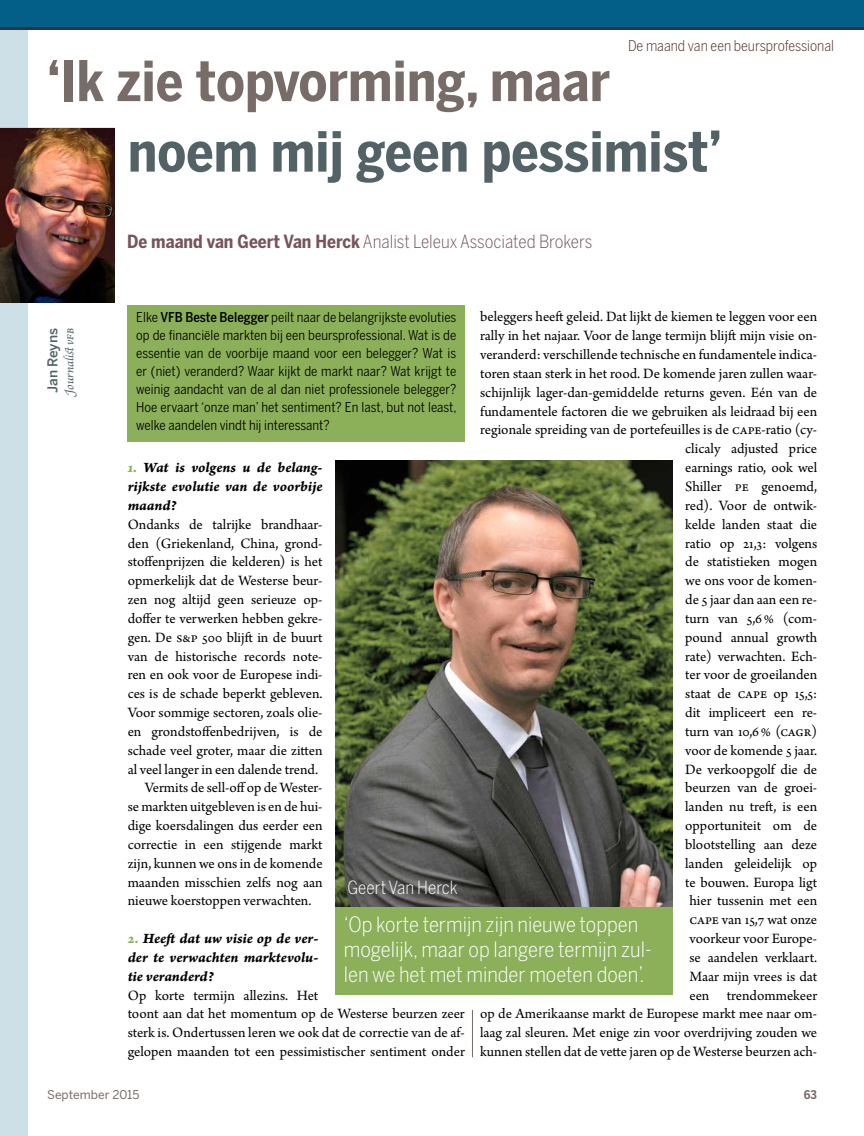
<style>
.page{position:relative;width:864px;height:1136px;background:#fff}
.page>*{position:absolute;margin:0;border:0;box-sizing:border-box;transform-origin:0 0}
.t1{font:700 55.5px "Benton Sans Cond";color:#776c68}
.t2{font:700 55.5px "Benton Sans Cond";color:#526267}
.t3{font:300 21px/25.2px "Benton Sans Cond";color:#fff}
.t4{font:300 18px "Benton Sans Cond";color:#77545b}
.t5{font:300 18px "Benton Sans Cond";color:#fff}
.t6{font:15px/18.8px "Arno Pro";color:#000}
.t7{font:15px/18.9px "Arno Pro Bold Italic Caption";letter-spacing:-.005em;color:#000;text-align:justify}
.t8{font:300 14.7px "Benton Sans Cond";color:#46281f}
.t9{font:13.5px/18px "Benton Sans Cond";letter-spacing:.005em;color:#000;text-align:justify}
.t10{font:italic 13.5px "Arno Pro";letter-spacing:-.005em;color:#526267}
.t11{font:500 13.5px "Benton Sans";color:#526267}
.t12{font:12px "Benton Sans";color:#776c68}
.t13{font:700 12px "Benton Sans Cond";color:#776c68}
.s1{font-weight:700}
.s2{font-weight:500}
.s3{color:#8cb05a}
</style>
<div class="page">
<div style="left:0;top:0;width:863px;height:30px;background:#045f88"></div>
<div style="left:0;top:0;width:28px;height:1135px;background:#cddfe7"></div>
<hr style="left:0;top:27px;width:863px;height:3px;background:#283644">
<hr style="left:0;top:912px;width:1px;height:145px;background:#045f88">
<div style="left:128px;top:305px;width:336px;height:136px;background:#8cb05a"></div>
<img style="left:0;top:128px;width:115px;height:174px">
<img style="left:335px;top:460px;width:337px;height:447px">
<hr style="left:472px;top:1009px;width:1px;height:48px;background:#776c68">
<div style="left:335px;top:907px;width:337px;height:87px;background:#8cb05a"></div>
<p class="t8" style="left:627px;top:37px;width:207px">De maand van een beursprofessional</p>
<h1 class="t1" style="left:47px;top:48px;width:564px">‘Ik zie topvorming, maar</h1>
<h1 class="t2" style="left:128px;top:119px;width:595px">noem mij geen pessimist’</h1>
<p class="t11" style="left:44px;top:393px;width:66px;rotate:-90deg">Jan Reyns</p>
<p class="t10" style="left:62px;top:395px;width:69px;rotate:-90deg">Journalist vfb</p>
<p class="t4" style="left:127px;top:230px;width:466px"><span class="s1">De maand van Geert Van Herck</span> Analist Leleux Associated Brokers</p>
<p class="t6" style="left:480px;top:308px;width:338px;text-align:right">beleggers heeft geleid. Dat lijkt de kiemen te leggen voor een rally in het najaar. Voor de lange termijn blijft mijn visie on&shy;veranderd: verschillende technische en fundamentele indica&shy;toren staan sterk in het rood. De komende jaren zullen waar&shy;schijnlijk lager-dan-gemiddelde returns geven. Eén van de fundamentele factoren die we gebruiken als leidraad bij een regionale spreiding van de portefeuilles is de CAPE-ratio (cy&shy;clicaly adjusted price<br>earnings ratio, ook wel<br>Shiller PE genoemd,<br>red). Voor de ontwik-<br>kelde landen staat die<br>ratio op 21,3: volgens<br>de statistieken mogen<br>we ons voor de komen-<br>de 5 jaar dan aan een re-<br>turn van 5,6% (com-<br>pound annual growth<br>rate) verwachten. Ech-<br>ter voor de groeilanden<br>staat de CAPE op 15,5:<br>dit impliceert een re-<br>turn van 10,6% (CAGR)<br>voor de komende 5 jaar.<br>De verkoopgolf die de<br>beurzen van de groei-<br>landen nu treft, is een<br>opportuniteit om de<br>blootstelling aan deze<br>landen geleidelijk op<br>te bouwen. Europa ligt<br>hier tussenin met een<br>CAPE van 15,7 wat onze<br>voorkeur voor Europe-<br>se aandelen verklaart.<br>Maar mijn vrees is dat<br>een trendommekeer<br>op de Amerikaanse markt de Europese markt mee naar om&shy;laag zal sleuren. Met enige zin voor overdrijving zouden we kunnen stellen dat de vette jaren op de Westerse beurzen ach-</p>
<p class="t9" style="left:136px;top:308px;width:322px">Elke <span class="s2">VFB Beste Belegger</span> peilt naar de belangrijkste evoluties op de financiële markten bij een beursprofessional. Wat is de essentie van de voorbije maand voor een belegger? Wat is er (niet) veranderd? Waar kijkt de markt naar? Wat krijgt te weinig aandacht van de al dan niet professionele belegger?<br>Hoe ervaart ‘onze man’ het sentiment? En last, but not least, welke aandelen vindt hij interessant?</p>
<p class="t7" style="left:128px;top:458px;width:196px"><span class="s3">1.</span> Wat is volgens u de belang&shy;rijkste evolutie van de voorbije maand?</p>
<p class="t6" style="left:128px;top:515px;width:196px">Ondanks de talrijke brandhaar-</p>
<p class="t6" style="left:128px;top:534px;width:196px">den (Griekenland, China, grond-</p>
<p class="t6" style="left:128px;top:553px;width:196px">stoffenprijzen die kelderen) is het</p>
<p class="t6" style="left:128px;top:572px;width:196px">opmerkelijk dat de Westerse beur-</p>
<p class="t6" style="left:128px;top:591px;width:196px">zen nog altijd geen serieuze op-</p>
<p class="t6" style="left:128px;top:609px;width:196px">doffer te verwerken hebben gekre-</p>
<p class="t6" style="left:128px;top:628px;width:196px">gen. De S&amp;P 500 blijft in de buurt</p>
<p class="t6" style="left:128px;top:647px;width:196px">van de historische records note-</p>
<p class="t6" style="left:128px;top:666px;width:196px">ren en ook voor de Europese indi-</p>
<p class="t6" style="left:128px;top:685px;width:196px">ces is de schade beperkt gebleven.</p>
<p class="t6" style="left:128px;top:703px;width:196px">Voor sommige sectoren, zoals olie-</p>
<p class="t6" style="left:128px;top:722px;width:196px">en grondstoffenbedrijven, is de</p>
<p class="t6" style="left:128px;top:741px;width:196px">schade veel groter, maar die zitten</p>
<p class="t6" style="left:128px;top:760px;width:192px">al veel langer in een dalende trend.</p>
<p class="t6" style="left:145px;top:779px;width:179px">Vermits de sell-off op de Wester-</p>
<p class="t6" style="left:128px;top:798px;width:196px">se markten uitgebleven is en de hui-</p>
<p class="t6" style="left:128px;top:816px;width:196px">dige koersdalingen dus eerder een</p>
<p class="t6" style="left:128px;top:835px;width:196px">correctie in een stijgende markt</p>
<p class="t6" style="left:128px;top:854px;width:196px">zijn, kunnen we ons in de komende</p>
<p class="t6" style="left:128px;top:873px;width:196px">maanden misschien zelfs nog aan</p>
<p class="t6" style="left:128px;top:892px;width:185px">nieuwe koerstoppen verwachten.</p>
<p class="t7" style="left:128px;top:929px;width:192px"><span class="s3">2.</span> Heeft dat uw visie op de ver&shy;der te verwachten marktevolu&shy;tie veranderd?</p>
<p class="t6" style="left:128px;top:986px;width:338px">Op korte termijn allezins. Het<br>toont aan dat het momentum op de Westerse beurzen zeer sterk is. Ondertussen leren we ook dat de correctie van de af&shy;gelopen maanden tot een pessimistischer sentiment onder</p>
<p class="t5" style="left:347px;top:877px;width:112px">Geert Van Herck</p>
<h2 class="t3" style="left:344px;top:911px;width:309px">‘Op korte termijn zijn nieuwe toppen mogelijk, maar op langere termijn zul&shy;len we het met minder moeten doen’.</h2>
<p class="t12" style="left:47px;top:1087px;width:94px">September 2015</p>
<p class="t13" style="left:803px;top:1086px;width:15px">63</p>
</div>
